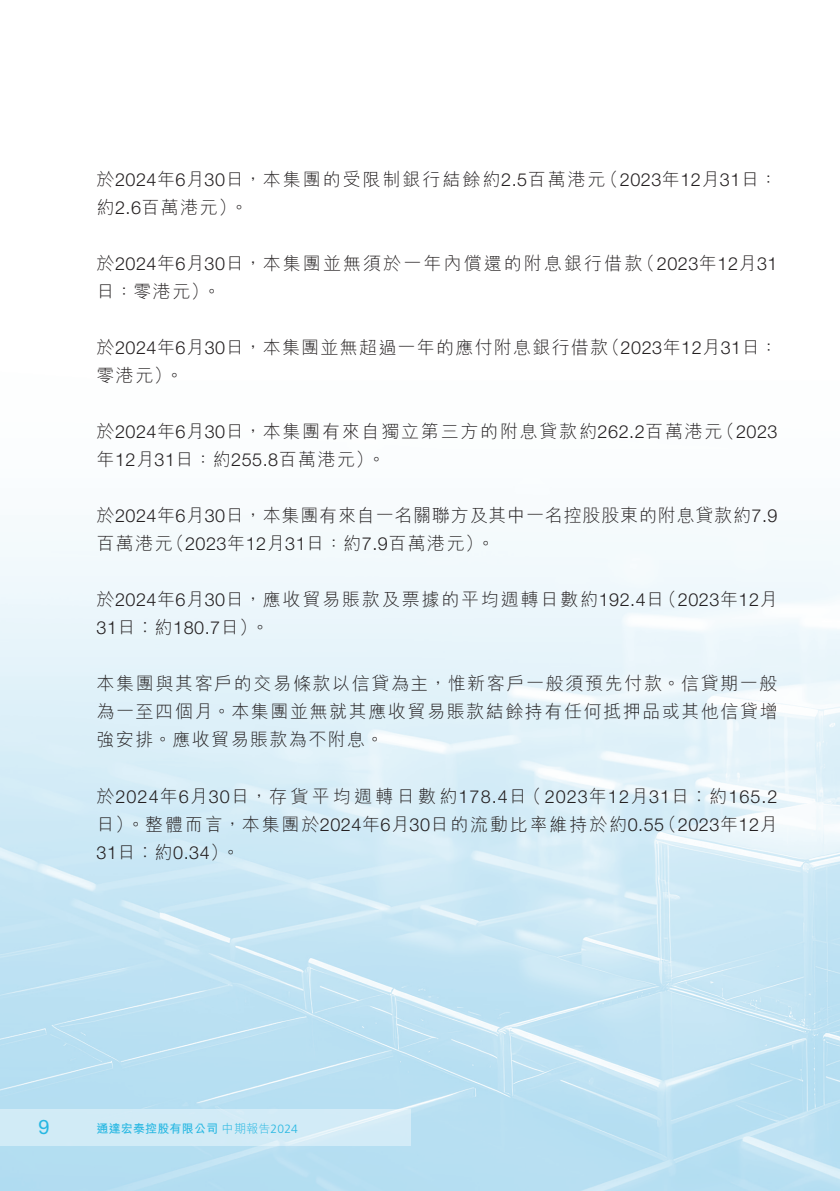
<style>
.page{position:relative;width:840px;height:1191px;background:#fff}
.page>*{position:absolute;margin:0;border:0;box-sizing:border-box;transform-origin:0 0}
.t1{font:20px "Helvetica Neue LT Std";color:#26b7e2}
.t2{font:300 18px/28px "M Hei HK";letter-spacing:.085em;color:#231f20}
.t3{font:300 18px "Helvetica Neue LT Std";letter-spacing:.03em;color:#231f20}
.t4{font:300 18px/28px "M Hei HK";letter-spacing:.045em;color:#231f20}
.t5{font:300 18px/28px "M Hei HK";letter-spacing:.11em;color:#231f20}
.t6{font:300 18px/28px "M Hei HK";letter-spacing:.115em;color:#231f20}
.t7{font:300 18px "M Hei HK";letter-spacing:.18em;color:#231f20}
.t8{font:300 18px "Helvetica Neue LT Std";letter-spacing:.055em;color:#231f20}
.t9{font:700 12px "M Hei HK";letter-spacing:.015em;color:#26b7e2}
.s1{font-family:"M Hei HK"}
.s2{font-family:"Helvetica Neue LT Std"}
.s3{font-weight:300}
.s4{font-family:"Frutiger LT Std";font-weight:300}
</style>
<div class="page">
<img style="left:0;top:532px;width:839px;height:659px">
<div style="left:0;top:1109px;width:410px;height:37px;background:#d2ebf6"></div>
<p class="t3" style="left:600px;top:169px;width:179px"><span class="s1">（</span>2023<span class="s1">年</span>12<span class="s1">月</span>31<span class="s1">日：</span></p>
<p class="t5" style="left:230px;top:165px;width:377px;text-indent:-133px">於<span class="s2">2024</span>年 月<span class="s2">6 30</span>日，本集團的受限制銀行結餘約<span class="s2">2.5</span>百萬港元。</p>
<p class="t2" style="left:96px;top:193px;width:141px">約<span class="s2">2.6</span>百萬港元(</p>
<p class="t3" style="left:637px;top:253px;width:142px"><span class="s1">（</span>2023<span class="s1">年</span>12<span class="s1">月</span>31</p>
<p class="t6" style="left:202px;top:249px;width:441px;text-indent:-106px">於<span class="s2">2024</span>年 月<span class="s2">6 30</span>日，本集團並無須於一年內償還的附息銀行借款。</p>
<p class="t2" style="left:96px;top:277px;width:114px">日：零港元(</p>
<p class="t2" style="left:165px;top:333px;width:444px;text-indent:-69px">於<span class="s2">2024</span>年 月<span class="s2">6 30</span>日，本集團並無超過一年的應付附息銀行借款。</p>
<p class="t3" style="left:601px;top:337px;width:177px"><span class="s1">（</span>2023<span class="s1">年</span>12<span class="s1">月</span>31<span class="s1">日：</span></p>
<p class="t2" style="left:96px;top:361px;width:77px">零港元(</p>
<p class="t2" style="left:367px;top:417px;width:356px;text-indent:-271px">於<span class="s2">2024</span>年 月<span class="s2">6 30</span>日，本集團有來自獨立第三方的附息貸款約<span class="s2">262.2</span>百萬港元。</p>
<p class="t3" style="left:716px;top:421px;width:62px"><span class="s1">)</span>2023</p>
<p class="t2" style="left:96px;top:445px;width:278px">年<span class="s2">12</span>月<span class="s2">31</span>日：約<span class="s2">255.8</span>百萬港元(</p>
<p class="t4" style="left:476px;top:501px;width:302px;text-indent:-380px">於<span class="s2">2024</span>年 月<span class="s2">6 30</span>日，本集團有來自一名關聯方及其中一名控股股東的附息貸款約<span class="s2">7.9</span>。</p>
<p class="t2" style="left:166px;top:529px;width:318px">（<span class="s2">2023</span>年<span class="s2">12</span>月<span class="s2">31</span>日：約<span class="s2">7.9</span>百萬港元(</p>
<p class="t2" style="left:96px;top:529px;width:78px">百萬港元</p>
<p class="t3" style="left:658px;top:589px;width:120px"><span class="s1">（</span>2023<span class="s1">年</span>12<span class="s1">月</span></p>
<p class="t2" style="left:251px;top:585px;width:414px;text-indent:-154px">於<span class="s2">2024</span>年 月<span class="s2">6 30</span>日，應收貿易賬款及票據的平均週轉日數約<span class="s2">192.4</span>日。</p>
<p class="t3" style="left:96px;top:617px;width:162px">31<span class="s1">日︰約</span>180.7<span class="s1">日(</span></p>
<p class="t2" style="left:96px;top:669px;width:682px;text-align:justify">本集團與其客戶的交易條款以信貸為主，惟新客戶一般須預先付款。信貸期一般為一至四個月。本集團並無就其應收貿易賬款結餘持有任何抵押品或其他信貸增強安排。應收貿易賬款為不附息。</p>
<p class="t8" style="left:523px;top:785px;width:255px"><span class="s1">（</span> 2023<span class="s1">年</span>12<span class="s1">月</span>31<span class="s1">日︰約</span>165.2</p>
<p class="t7" style="left:96px;top:786px;width:431px">於<span class="s2">2024</span>年<span class="s2">6</span>月<span class="s2">30</span>日，存貨平均週轉日數約<span class="s2">178.4</span>日</p>
<p class="t2" style="left:222px;top:809px;width:443px;text-indent:-125px">日）。整體而言，本集團於<span class="s2">2024</span>年 月<span class="s2">6 30</span>日的流動比率維持於約<span class="s2">0.55</span>。</p>
<p class="t3" style="left:658px;top:813px;width:120px"><span class="s1">（</span>2023<span class="s1">年</span>12<span class="s1">月</span></p>
<p class="t3" style="left:96px;top:841px;width:133px">31<span class="s1">日︰約</span>0.34<span class="s1">(</span></p>
<p class="t1" style="left:38px;top:1114px;width:13px">9</p>
<p class="t9" style="left:96px;top:1119px;width:203px">通達宏泰控股有限公司<span class="s3">中期報告</span><span class="s4">2024</span></p>
</div>
